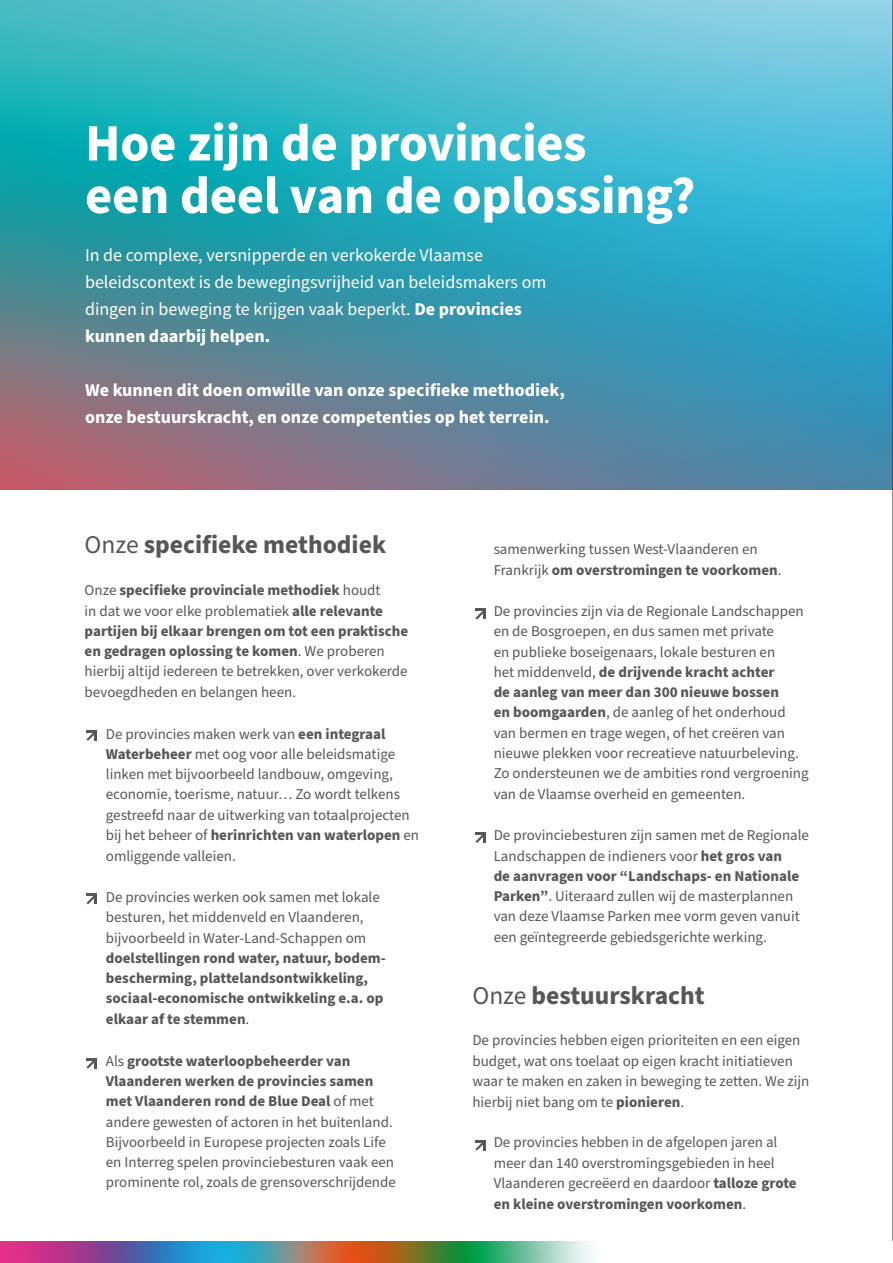
<style>
.page{position:relative;width:893px;height:1263px;background:#fff}
.page>*{position:absolute;margin:0;border:0;box-sizing:border-box;transform-origin:0 0}
.t1{font:700 52.5px "Source Sans Pro";letter-spacing:-.005em;color:#fff}
.t2{font:700 25.5px "Source Sans Pro";color:#575756}
.Paragraph_Style_1{font:18px "Source Sans Pro";color:#fff}
.Paragraph_Style_1-2{font:700 18px "Source Sans Pro";color:#fff}
.Paragraph_Style_1-3{font:15px/20.4px "Source Sans Pro";color:#575756}
.t3{font:700 15px/21px "Source Sans Pro";color:#575756}
.s1{font-weight:700}
.s2{font-weight:400}
</style>
<div class="page">
<svg style="left:0;top:0;width:892px;height:489px;background:#47a0b5"></svg>
<svg style="left:0;top:1242px;width:593px;height:21px;background:#7a7f84"></svg>
<hr style="left:892px;top:0;width:1px;height:1263px;background:#1d1d1b">
<svg style="left:86px;top:730px;width:11px;height:11px"></svg>
<svg style="left:86px;top:1058px;width:11px;height:11px"></svg>
<svg style="left:475px;top:609px;width:11px;height:11px"></svg>
<svg style="left:475px;top:832px;width:11px;height:11px"></svg>
<div style="left:886px;top:1242px;width:7px;height:21px;background:#fff"></div>
<svg style="left:86px;top:894px;width:11px;height:10px"></svg>
<svg style="left:475px;top:1140px;width:11px;height:11px"></svg>
<h1 class="t1" style="left:85px;top:107px;width:503px">Hoe zijn de provincies</h1>
<h1 class="t1" style="left:85px;top:160px;width:612px">een deel van de oplossing?</h1>
<p class="Paragraph_Style_1" style="left:85px;top:243px;width:399px">In de complexe, versnipperde en verkokerde Vlaamse</p>
<p class="Paragraph_Style_1" style="left:85px;top:270px;width:463px">beleidscontext is de bewegingsvrijheid van beleidsmakers om</p>
<p class="Paragraph_Style_1" style="left:85px;top:297px;width:438px">dingen in beweging te krijgen vaak beperkt. <span class="s1">De provincies</span></p>
<p class="Paragraph_Style_1-2" style="left:85px;top:324px;width:187px">kunnen daarbij helpen.</p>
<p class="Paragraph_Style_1-2" style="left:85px;top:378px;width:482px">We kunnen dit doen omwille van onze specifieke methodiek,</p>
<p class="Paragraph_Style_1-2" style="left:85px;top:405px;width:466px">onze bestuurskracht, en onze competenties op het terrein.</p>
<p class="t2" style="left:85px;top:527px;width:303px"><span class="s2">Onze</span> specifieke methodiek</p>
<p class="Paragraph_Style_1-3" style="left:85px;top:580px;width:325px">Onze <span class="s1">specifieke provinciale methodiek</span> houdt<br>in dat we voor elke problematiek <span class="s1">alle relevante partijen bij elkaar brengen om tot een praktische en gedragen oplossing te komen</span>. We proberen hierbij altijd iedereen te betrekken, over verkokerde bevoegdheden en belangen heen.</p>
<p class="Paragraph_Style_1-3" style="left:106px;top:724px;width:315px">De provincies maken werk van <span class="s1">een integraal Waterbeheer</span> met oog voor alle beleidsmatige linken met bijvoorbeeld landbouw, omgeving, economie, toerisme, natuur… Zo wordt telkens gestreefd naar de uitwerking van totaalprojecten bij het beheer of <span class="s1">herinrichten van waterlopen</span> en omliggende valleien.</p>
<p class="Paragraph_Style_1-3" style="left:106px;top:887px;width:281px">De provincies werken ook samen met lokale besturen, het middenveld en Vlaanderen, bijvoorbeeld in Water-Land-Schappen om <span class="s1">doelstellingen rond water, natuur, bodem&shy;bescherming, plattelandsontwikkeling,</span></p>
<p class="t3" style="left:106px;top:988px;width:279px">sociaal-economische ontwikkeling e.a. op elkaar af te stemmen<span class="s2">.</span></p>
<p class="Paragraph_Style_1-3" style="left:106px;top:1051px;width:292px">Als <span class="s1">grootste waterloopbeheerder van Vlaanderen werken de provincies samen met Vlaanderen rond de Blue Deal</span> of met andere gewesten of actoren in het buitenland.<br>Bijvoorbeeld in Europese projecten zoals Life en Interreg spelen provinciebesturen vaak een prominente rol, zoals de grensoverschrijdende</p>
<p class="Paragraph_Style_1-3" style="left:494px;top:539px;width:289px;line-height:21px">samenwerking tussen West-Vlaanderen en<br>Frankrijk <span class="s1">om overstromingen te voorkomen</span>.</p>
<p class="Paragraph_Style_1-3" style="left:494px;top:601px;width:317px">De provincies zijn via de Regionale Landschappen en de Bosgroepen, en dus samen met private<br>en publieke boseigenaars, lokale besturen en<br>het middenveld, <span class="s1">de drijvende kracht achter<br>de aanleg van meer dan 300 nieuwe bossen<br>en boomgaarden</span>, de aanleg of het onderhoud van bermen en trage wegen, of het creëren van nieuwe plekken voor recreatieve natuurbeleving.<br>Zo ondersteunen we de ambities rond vergroening van de Vlaamse overheid en gemeenten.</p>
<p class="Paragraph_Style_1-3" style="left:494px;top:826px;width:317px">De provinciebesturen zijn samen met de Regionale Landschappen de indieners voor <span class="s1">het gros van<br>de aanvragen voor “Landschaps- en Nationale Parken”</span>. Uiteraard zullen wij de masterplannen van deze Vlaamse Parken mee vorm geven vanuit een geïntegreerde gebiedsgerichte werking.</p>
<p class="t2" style="left:472px;top:978px;width:234px"><span class="s2">Onze</span> bestuurskracht</p>
<p class="Paragraph_Style_1-3" style="left:472px;top:1030px;width:339px">De provincies hebben eigen prioriteiten en een eigen budget, wat ons toelaat op eigen kracht initiatieven waar te maken en zaken in beweging te zetten. We zijn hierbij niet bang om te <span class="s1">pionieren</span>.</p>
<p class="Paragraph_Style_1-3" style="left:494px;top:1132px;width:304px">De provincies hebben in de afgelopen jaren al meer dan 140 overstromingsgebieden in heel Vlaanderen gecreëerd en daardoor <span class="s1">talloze grote en kleine overstromingen voorkomen</span>.</p>
</div>
